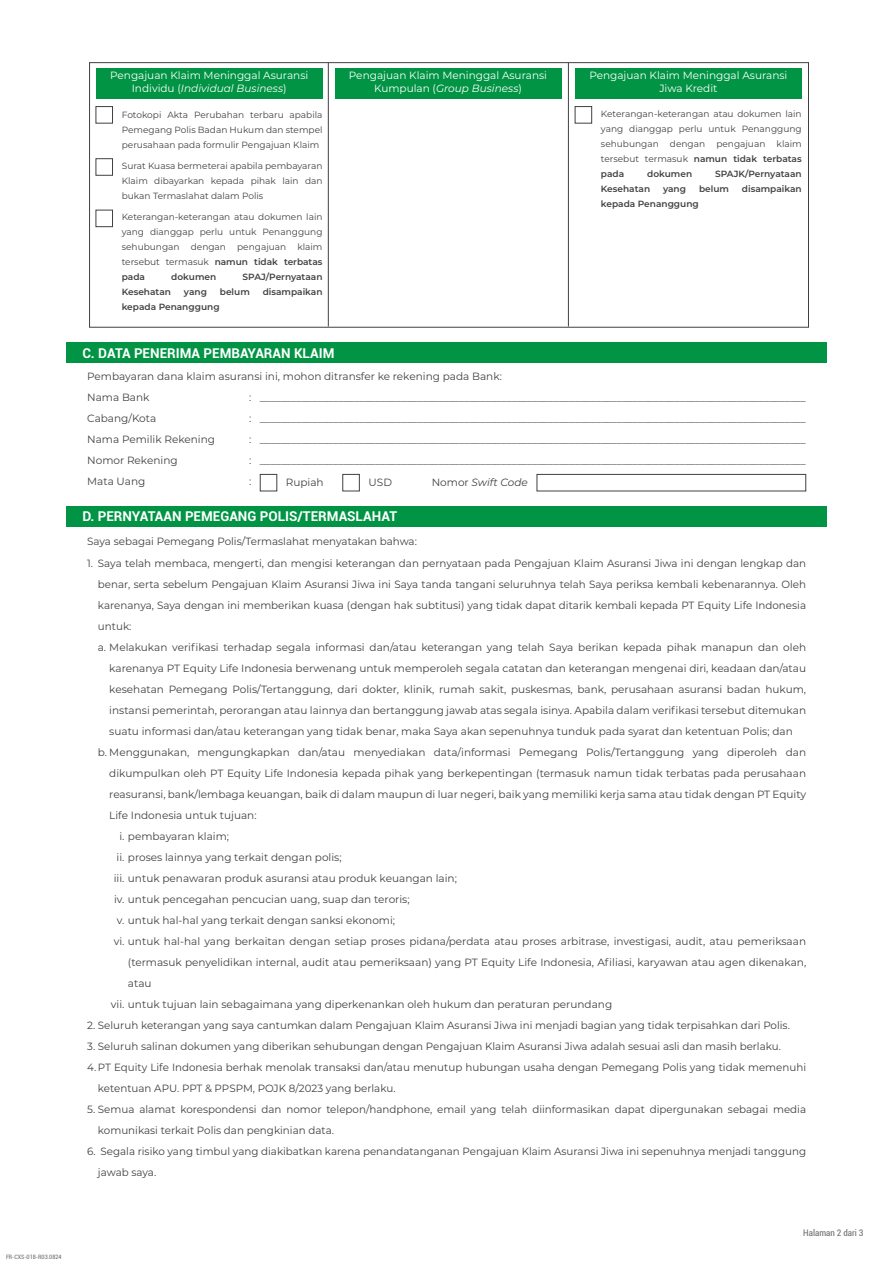
<style>
.page{position:relative;width:893px;height:1263px;background:#fff}
.page>*{position:absolute;margin:0;border:0;box-sizing:border-box;transform-origin:0 0}
.t1{font:700 13.5px "Roboto";color:#fff}
.t2{font:10.5px/21px "Montserrat";color:#414042}
.t3{font:10.5px/12.6px "Montserrat";color:#fff;text-align:center}
.t4{font:italic 10.5px "Montserrat";color:#414042}
.t5{font:9px/15px "Montserrat";color:#414042;text-align:justify}
.t6{font:600 9px "Montserrat";color:#414042}
.t7{font:condensed 9px "Roboto";color:#6d6e71}
.t8{font:condensed 6px "Roboto";color:#6d6e71}
.s1{font-style:italic}
.s2{font-weight:600}
.s3{font-style:normal}
</style>
<div class="page">
<div style="left:66px;top:342px;width:761px;height:21px;background:#009444"></div>
<div style="left:260px;top:474px;width:17px;height:17px;border:1px solid #414042"></div>
<div style="left:342px;top:474px;width:18px;height:17px;border:1px solid #414042"></div>
<div style="left:536px;top:474px;width:270px;height:17px;border:1px solid #414042"></div>
<div style="left:66px;top:506px;width:761px;height:21px;background:#009444"></div>
<div style="left:96px;top:68px;width:227px;height:30px;background:#009444"></div>
<div style="left:335px;top:68px;width:226px;height:30px;background:#009444"></div>
<div style="left:575px;top:68px;width:227px;height:30px;background:#009444"></div>
<div style="left:96px;top:106px;width:17px;height:18px;border:1px solid #414042"></div>
<div style="left:575px;top:106px;width:17px;height:18px;border:1px solid #414042"></div>
<div style="left:89px;top:62px;width:720px;height:266px;border:1px solid #414042"></div>
<hr style="left:328px;top:63px;width:1px;height:263px;background:#414042">
<hr style="left:568px;top:63px;width:1px;height:263px;background:#414042">
<div style="left:96px;top:158px;width:17px;height:18px;border:1px solid #414042"></div>
<div style="left:96px;top:210px;width:17px;height:17px;border:1px solid #414042"></div>
<p class="t8" style="left:6px;top:1252px;width:57px">FR-CXS-018-R03.0824</p>
<p class="t3" style="left:110px;top:69px;width:200px">Pengajuan Klaim Meninggal Asuransi<br>Individu (<span class="s1">Individual Business</span>)</p>
<p class="t3" style="left:349px;top:69px;width:200px">Pengajuan Klaim Meninggal Asuransi<br>Kumpulan (<span class="s1">Group Business</span>)</p>
<p class="t3" style="left:589px;top:69px;width:200px">Pengajuan Klaim Meninggal Asuransi<br>Jiwa Kredit</p>
<p class="t5" style="left:122px;top:107px;width:202px">Fotokopi Akta Perubahan terbaru apabila Pemegang Polis Badan Hukum dan stempel perusahaan pada formulir Pengajuan Klaim</p>
<p class="t5" style="left:601px;top:106px;width:202px">Keterangan-keterangan atau dokumen lain yang dianggap perlu untuk Penanggung sehubungan dengan pengajuan klaim tersebut termasuk <span class="s2">namun tidak terbatas pada</span></p>
<p class="t5" style="left:122px;top:158px;width:202px">Surat Kuasa bermeterai apabila pembayaran Klaim dibayarkan kepada pihak lain dan bukan Termaslahat dalam Polis</p>
<p class="t5" style="left:122px;top:209px;width:202px">Keterangan-keterangan atau dokumen lain yang dianggap perlu untuk Penanggung sehubungan dengan pengajuan klaim tersebut termasuk <span class="s2">namun tidak terbatas pada</span></p>
<p class="t6" style="left:647px;top:167px;width:47px">dokumen</p>
<p class="t6" style="left:715px;top:167px;width:88px">SPAJK/Pernyataan</p>
<p class="t6" style="left:601px;top:182px;width:51px">Kesehatan</p>
<p class="t6" style="left:663px;top:182px;width:24px">yang</p>
<p class="t6" style="left:699px;top:182px;width:31px">belum</p>
<p class="t6" style="left:742px;top:182px;width:61px">disampaikan</p>
<p class="t6" style="left:601px;top:197px;width:99px">kepada Penanggung</p>
<p class="t6" style="left:171px;top:271px;width:47px">dokumen</p>
<p class="t6" style="left:243px;top:271px;width:81px">SPAJ/Pernyataan</p>
<p class="t6" style="left:122px;top:286px;width:51px">Kesehatan</p>
<p class="t6" style="left:184px;top:286px;width:24px">yang</p>
<p class="t6" style="left:220px;top:286px;width:31px">belum</p>
<p class="t6" style="left:263px;top:286px;width:61px">disampaikan</p>
<p class="t6" style="left:122px;top:301px;width:99px">kepada Penanggung</p>
<p class="t1" style="left:82px;top:344px;width:254px">C. DATA PENERIMA PEMBAYARAN KLAIM</p>
<p class="t2" style="left:87px;top:365px;width:416px">Pembayaran dana klaim asuransi ini, mohon ditransfer ke rekening pada Bank:<br>Nama Bank</p>
<p class="t2" style="left:249px;top:386px;width:558px">: ________________________________________________________________________________________________________</p>
<p class="t2" style="left:87px;top:407px;width:71px">Cabang/Kota</p>
<p class="t2" style="left:249px;top:407px;width:558px">: ________________________________________________________________________________________________________</p>
<p class="t2" style="left:87px;top:428px;width:129px">Nama Pemilik Rekening</p>
<p class="t2" style="left:249px;top:428px;width:558px">: ________________________________________________________________________________________________________</p>
<p class="t2" style="left:87px;top:449px;width:92px">Nomor Rekening</p>
<p class="t2" style="left:249px;top:449px;width:558px">: ________________________________________________________________________________________________________</p>
<p class="t2" style="left:87px;top:470px;width:60px">Mata Uang</p>
<p class="t2" style="left:249px;top:470px;width:4px">:</p>
<p class="t2" style="left:286px;top:471px;width:39px">Rupiah</p>
<p class="t2" style="left:369px;top:471px;width:25px">USD</p>
<p class="t4" style="left:432px;top:475px;width:98px"><span class="s3">Nomor</span> Swift Code</p>
<p class="t1" style="left:82px;top:507px;width:316px">D. PERNYATAAN PEMEGANG POLIS/TERMASLAHAT</p>
<p class="t2" style="left:87px;top:552px;width:7px">1.</p>
<p class="t2" style="left:87px;top:530px;width:331px">Saya sebagai Pemegang Polis/Termaslahat menyatakan bahwa:</p>
<p class="t2" style="left:98px;top:552px;width:710px;text-align:justify">Saya telah membaca, mengerti, dan mengisi keterangan dan pernyataan pada Pengajuan Klaim Asuransi Jiwa ini dengan lengkap dan benar, serta sebelum Pengajuan Klaim Asuransi Jiwa ini Saya tanda tangani seluruhnya telah Saya periksa kembali kebenarannya. Oleh karenanya, Saya dengan ini memberikan kuasa (dengan hak subtitusi) yang tidak dapat ditarik kembali kepada PT Equity Life Indonesia untuk:</p>
<p class="t2" style="left:98px;top:637px;width:710px">a. Melakukan verifikasi terhadap segala informasi dan/atau keterangan yang telah Saya berikan kepada pihak manapun dan oleh</p>
<p class="t2" style="left:109px;top:658px;width:698px">karenanya PT Equity Life Indonesia berwenang untuk memperoleh segala catatan dan keterangan mengenai diri, keadaan dan/atau</p>
<p class="t2" style="left:109px;top:679px;width:698px">kesehatan Pemegang Polis/Tertanggung, dari dokter, klinik, rumah sakit, puskesmas, bank, perusahaan asuransi badan hukum,</p>
<p class="t2" style="left:109px;top:700px;width:698px">instansi pemerintah, perorangan atau lainnya dan bertanggung jawab atas segala isinya. Apabila dalam verifikasi tersebut ditemukan</p>
<p class="t2" style="left:109px;top:721px;width:685px">suatu informasi dan/atau keterangan yang tidak benar, maka Saya akan sepenuhnya tunduk pada syarat dan ketentuan Polis; dan</p>
<p class="t2" style="left:98px;top:742px;width:710px">b. Menggunakan, mengungkapkan dan/atau menyediakan data/informasi Pemegang Polis/Tertanggung yang diperoleh dan</p>
<p class="t2" style="left:109px;top:763px;width:698px">dikumpulkan oleh PT Equity Life Indonesia kepada pihak yang berkepentingan (termasuk namun tidak terbatas pada perusahaan</p>
<p class="t2" style="left:109px;top:784px;width:698px">reasuransi, bank/lembaga keuangan, baik di dalam maupun di luar negeri, baik yang memiliki kerja sama atau tidak dengan PT Equity</p>
<p class="t2" style="left:109px;top:805px;width:149px">Life Indonesia untuk tujuan:</p>
<p class="t2" style="left:119px;top:825px;width:111px">i. pembayaran klaim;</p>
<p class="t2" style="left:117px;top:846px;width:227px">ii. proses lainnya yang terkait dengan polis;</p>
<p class="t2" style="left:114px;top:867px;width:345px">iii. untuk penawaran produk asuransi atau produk keuangan lain;</p>
<p class="t2" style="left:114px;top:888px;width:297px">iv. untuk pencegahan pencucian uang, suap dan teroris;</p>
<p class="t2" style="left:117px;top:909px;width:280px">v. untuk hal-hal yang terkait dengan sanksi ekonomi;</p>
<p class="t2" style="left:114px;top:930px;width:694px">vi. untuk hal-hal yang berkaitan dengan setiap proses pidana/perdata atau proses arbitrase, investigasi, audit, atau pemeriksaan</p>
<p class="t2" style="left:128px;top:951px;width:680px">(termasuk penyelidikan internal, audit atau pemeriksaan) yang PT Equity Life Indonesia, Afiliasi, karyawan atau agen dikenakan, atau</p>
<p class="t2" style="left:111px;top:993px;width:503px">vii. untuk tujuan lain sebagaimana yang diperkenankan oleh hukum dan peraturan perundang</p>
<p class="t2" style="left:87px;top:1014px;width:704px">2. Seluruh keterangan yang saya cantumkan dalam Pengajuan Klaim Asuransi Jiwa ini menjadi bagian yang tidak terpisahkan dari Polis.</p>
<p class="t2" style="left:87px;top:1035px;width:720px">3. Seluruh salinan dokumen yang diberikan sehubungan dengan Pengajuan Klaim Asuransi Jiwa adalah sesuai asli dan masih berlaku.<br>4.PT Equity Life Indonesia berhak menolak transaksi dan/atau menutup hubungan usaha dengan Pemegang Polis yang tidak memenuhi</p>
<p class="t2" style="left:87px;top:1098px;width:720px">5. Semua alamat korespondensi dan nomor telepon/handphone, email yang telah diinformasikan dapat dipergunakan sebagai media</p>
<p class="t2" style="left:87px;top:1140px;width:10px">6.</p>
<p class="t2" style="left:98px;top:1077px;width:299px">ketentuan APU. PPT &amp; PPSPM, POJK 8/2023 yang berlaku.</p>
<p class="t2" style="left:98px;top:1119px;width:710px">komunikasi terkait Polis dan pengkinian data.<br>Segala risiko yang timbul yang diakibatkan karena penandatanganan Pengajuan Klaim Asuransi Jiwa ini sepenuhnya menjadi tanggung jawab saya.</p>
<p class="t7" style="left:803px;top:1226px;width:62px">Halaman 2 dari 3</p>
</div>
